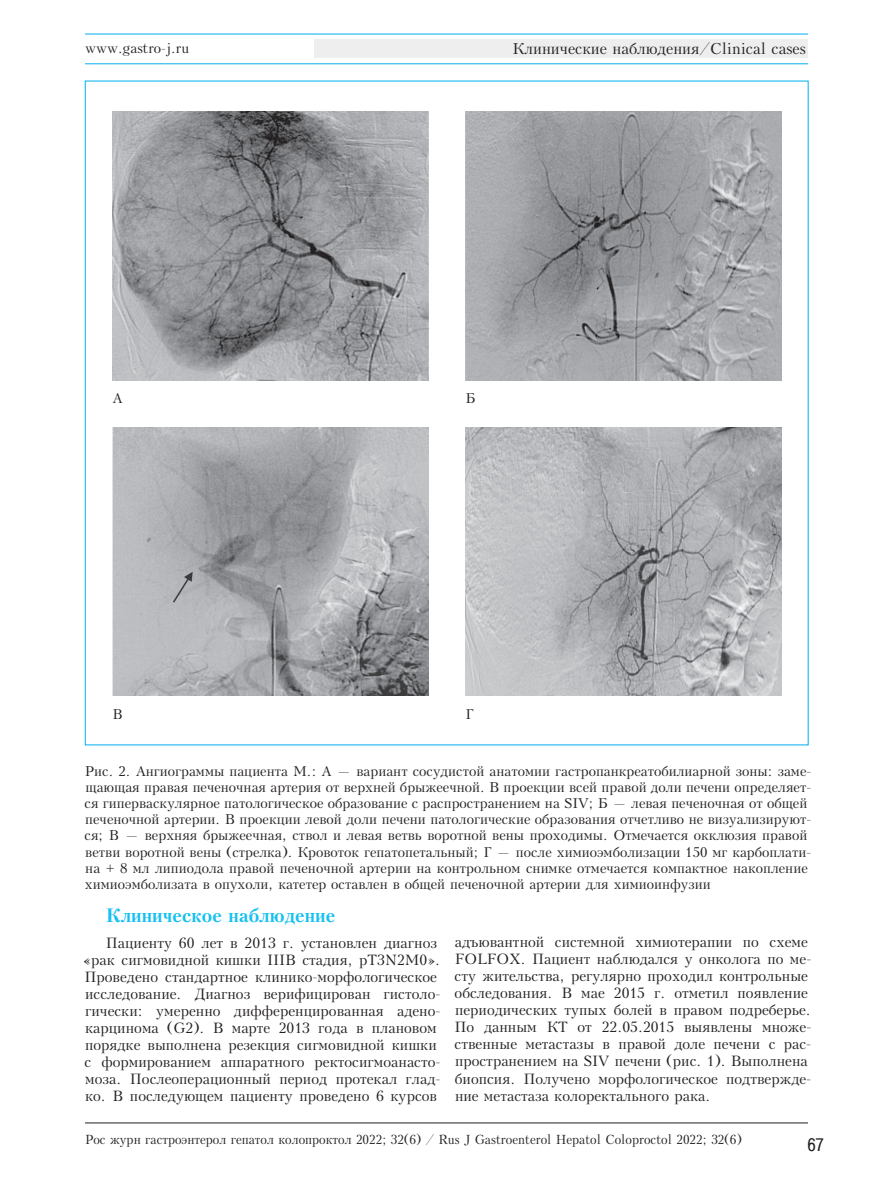
<style>
.page{position:relative;width:893px;height:1191px;background:#fff}
.page>*{position:absolute;margin:0;border:0;box-sizing:border-box;transform-origin:0 0}
.t1{font:700 18px "Kudrashov CTT";color:#15c0f2}
.t2{font:18px "Pragmatica Cond C";color:#231f20}
.t3{font:15px "Kudrashov C";color:#231f20}
.t4{font:14.25px/17.1px "Kudrashov C";color:#231f20}
.t5{font:13.5px/16.2px "Kudrashov C";color:#231f20}
.t6{font:12.6px "Kudrashov C";color:#231f20;scale:.95 1}
</style>
<div class="page">
<hr style="left:85px;top:34px;width:723px;height:1px;background:#00aeef">
<hr style="left:85px;top:1122px;width:723px;height:1px;background:#231f20">
<hr style="left:85px;top:64px;width:723px;height:1px;background:#00aeef">
<div style="left:315px;top:40px;width:493px;height:18px;background:#eeeeef"></div>
<img style="left:112px;top:111px;width:316px;height:269px">
<img style="left:112px;top:427px;width:316px;height:269px">
<img style="left:466px;top:111px;width:315px;height:269px">
<img style="left:466px;top:427px;width:315px;height:269px">
<p class="t5" style="left:85px;top:41px;width:106px">www.gastro-j.ru</p>
<p class="t3" style="left:512px;top:40px;width:295px">Клинические наблюдения/Clinical cases</p>
<p class="t5" style="left:112px;top:390px;width:12px">A</p>
<p class="t5" style="left:466px;top:390px;width:12px">Б</p>
<p class="t5" style="left:112px;top:706px;width:12px">B</p>
<p class="t5" style="left:466px;top:706px;width:9px">Г</p>
<p class="t5" style="left:85px;top:763px;width:728px">Рис. 2. Ангиограммы пациента М.: А — вариант сосудистой анатомии гастропанкреатобилиарной зоны: заме&shy;щающая правая печеночная артерия от верхней брыжеечной. В проекции всей правой доли печени определяет&shy;ся гиперваскулярное патологическое образование с распространением на SIV; Б — левая печеночная от общей печеночной артерии. В проекции левой доли печени патологические образования отчетливо не визуализируют&shy;ся; В — верхняя брыжеечная, ствол и левая ветвь воротной вены проходимы. Отмечается окклюзия правой ветви воротной вены (стрелка). Кровоток гепатопетальный; Г — после химиоэмболизации 150 мг карбоплати&shy;на + 8 мл липиодола правой печеночной артерии на контрольном снимке отмечается компактное накопление химиоэмболизата в опухоли, катетер оставлен в общей печеночной артерии для химиоинфузии</p>
<p class="t1" style="left:106px;top:904px;width:231px">Клиническое наблюдение</p>
<p class="t4" style="left:84px;top:934px;width:358px;text-indent:22px">Пациенту 60 лет в 2013 г. установлен диагноз «рак сигмовидной кишки IIIB стадия, рT3N2M0».<br>Проведено стандартное клинико-морфологическое исследование. Диагноз верифицирован гистоло&shy;гически: умеренно дифференцированная адено&shy;карцинома (G2). В марте 2013 года в плановом порядке выполнена резекция сигмовидной кишки с формированием аппаратного ректосигмоанасто&shy;моза. Послеоперационный период протекал глад&shy;ко. В последующем пациенту проведено 6 курсов</p>
<p class="t4" style="left:454px;top:933px;width:358px">адъювантной системной химиотерапии по схеме FOLFOX. Пациент наблюдался у онколога по ме&shy;сту жительства, регулярно проходил контрольные обследования. В мае 2015 г. отметил появление периодических тупых болей в правом подреберье.<br>По данным КТ от 22.05.2015 выявлены множе&shy;ственные метастазы в правой доле печени с рас&shy;пространением на SIV печени (рис. 1). Выполнена биопсия. Получено морфологическое подтвержде&shy;ние метастаза колоректального рака.</p>
<p class="t6" style="left:85px;top:1132px;width:693px">Рос журн гастроэнтерол гепатол колопроктол 2022; 32(6) / Rus J Gastroenterol Hepatol Coloproctol 2022; 32(6)</p>
<p class="t2" style="left:808px;top:1134px;width:17px">67</p>
</div>
